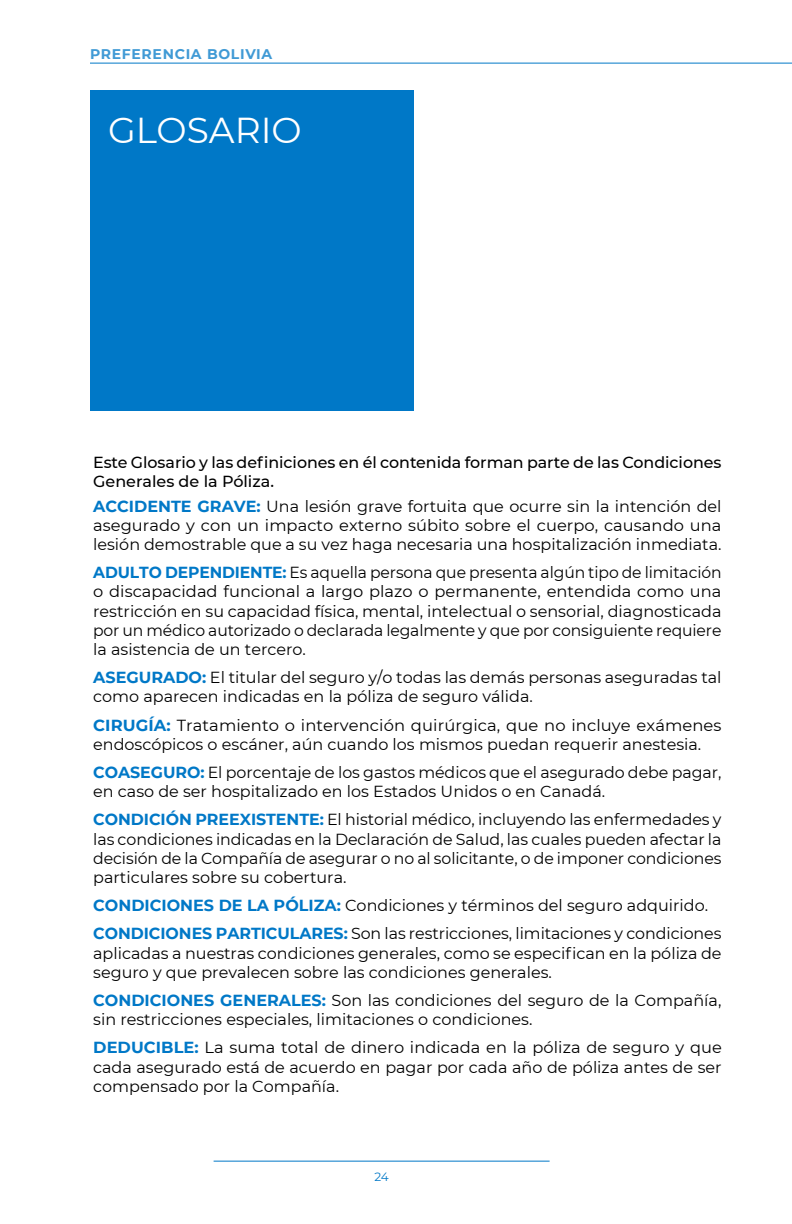
<style>
.page{position:relative;width:792px;height:1224px;background:#fff}
.page>*{position:absolute;margin:0;border:0;box-sizing:border-box;transform-origin:0 0}
.t1{font:36px "Montserrat";color:#fff}
.t2{font:16px/19.2px "Montserrat";color:#000}
.t3{font:500 16px/19.2px "Montserrat";color:#000}
.t4{font:700 14px "Montserrat";letter-spacing:.05em;color:#409ad5}
.t5{font:12px "Montserrat";color:#0078c7}
.s1{font-weight:700;color:#0078c7}
</style>
<div class="page">
<hr style="left:90px;top:63px;width:702px;height:1px;background:#0078c7">
<hr style="left:214px;top:1161px;width:336px;height:1px;background:#0078c7">
<div style="left:90px;top:90px;width:323px;height:320px;background:#0078c7"></div>
<p class="t4" style="left:90px;top:43px;width:184px">PREFERENCIA BOLIVIA</p>
<h1 class="t1" style="left:108px;top:105px;width:195px">GLOSARIO</h1>
<p class="t3" style="left:93px;top:452px;width:630px">Este Glosario y las definiciones en él contenida forman parte de las Condiciones<br>Generales de la Póliza.</p>
<p class="t2" style="left:93px;top:496px;width:630px;text-align:justify"><span class="s1">ACCIDENTE GRAVE:</span> Una lesión grave fortuita que ocurre sin la intención del asegurado y con un impacto externo súbito sobre el cuerpo, causando una lesión demostrable que a su vez haga necesaria una hospitalización inmediata.</p>
<p class="t2" style="left:93px;top:562px;width:630px;text-align:justify"><span class="s1">ADULTO DEPENDIENTE:</span> Es aquella persona que presenta algún tipo de limitación o discapacidad funcional a largo plazo o permanente, entendida como una restricción en su capacidad física, mental, intelectual o sensorial, diagnosticada por un médico autorizado o declarada legalmente y que por consiguiente requiere la asistencia de un tercero.</p>
<p class="t2" style="left:93px;top:667px;width:630px"><span class="s1">ASEGURADO:</span> El titular del seguro y/o todas las demás personas aseguradas tal como aparecen indicadas en la póliza de seguro válida.</p>
<p class="t2" style="left:93px;top:715px;width:630px"><span class="s1">CIRUGÍA:</span> Tratamiento o intervención quirúrgica, que no incluye exámenes endoscópicos o escáner, aún cuando los mismos puedan requerir anestesia.</p>
<p class="t2" style="left:93px;top:762px;width:630px"><span class="s1">COASEGURO:</span> El porcentaje de los gastos médicos que el asegurado debe pagar, en caso de ser hospitalizado en los Estados Unidos o en Canadá.</p>
<p class="t2" style="left:93px;top:810px;width:630px;text-align:justify"><span class="s1">CONDICIÓN PREEXISTENTE:</span> El historial médico, incluyendo las enfermedades y las condiciones indicadas en la Declaración de Salud, las cuales pueden afectar la decisión de la Compañía de asegurar o no al solicitante, o de imponer condiciones particulares sobre su cobertura.</p>
<p class="t2" style="left:93px;top:891px;width:630px;line-height:28.2px"><span class="s1">CONDICIONES DE LA PÓLIZA:</span> Condiciones y términos del seguro adquirido.<br><span class="s1">CONDICIONES PARTICULARES:</span> Son las restricciones, limitaciones y condiciones</p>
<p class="t2" style="left:93px;top:943px;width:630px">aplicadas a nuestras condiciones generales, como se especifican en la póliza de seguro y que prevalecen sobre las condiciones generales.</p>
<p class="t2" style="left:93px;top:990px;width:630px"><span class="s1">CONDICIONES GENERALES:</span> Son las condiciones del seguro de la Compañía, sin restricciones especiales, limitaciones o condiciones.</p>
<p class="t2" style="left:93px;top:1038px;width:630px;text-align:justify"><span class="s1">DEDUCIBLE:</span> La suma total de dinero indicada en la póliza de seguro y que cada asegurado está de acuerdo en pagar por cada año de póliza antes de ser compensado por la Compañía.</p>
<p class="t5" style="left:374px;top:1169px;width:16px">24</p>
</div>
